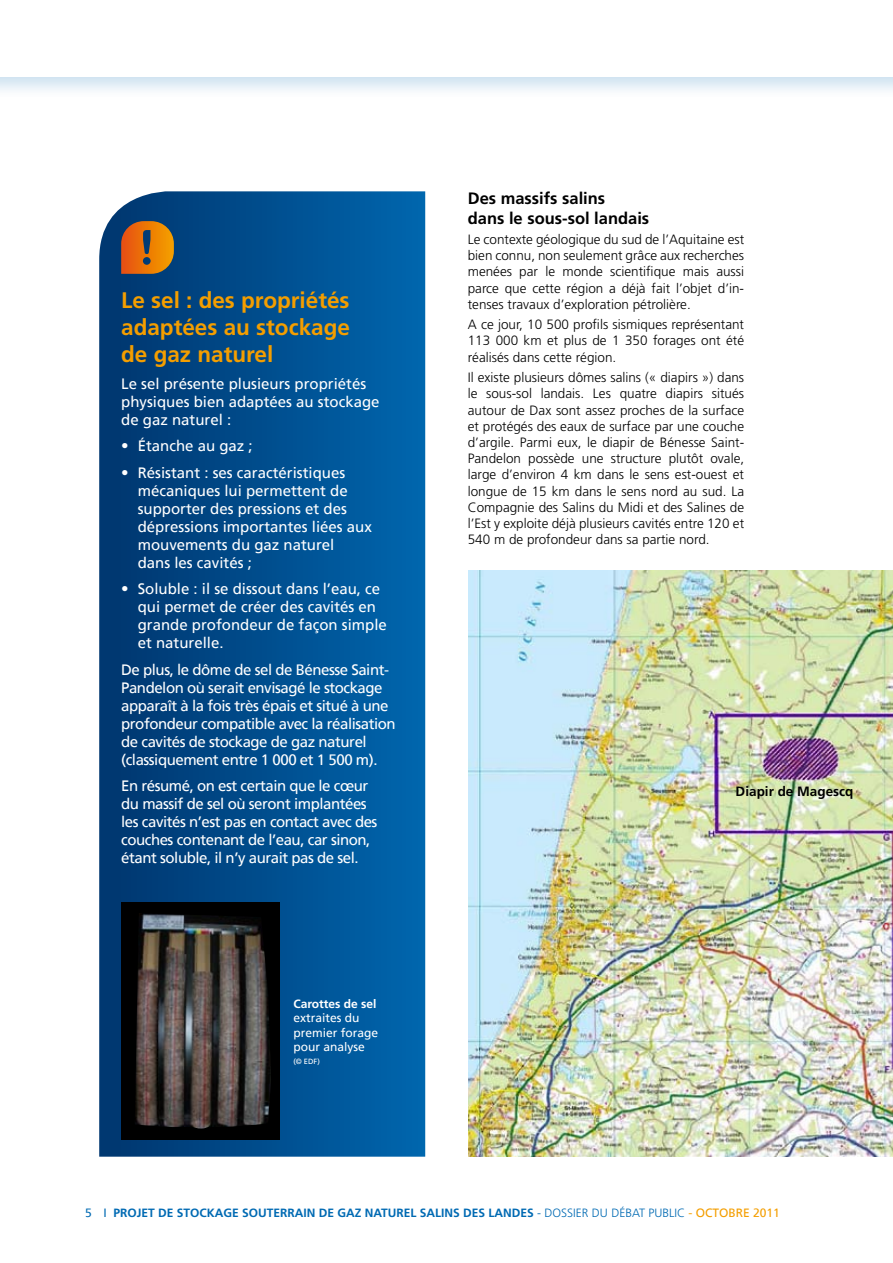
<style>
.page{position:relative;width:893px;height:1263px;background:#fff}
.page>*{position:absolute;margin:0;border:0;box-sizing:border-box;transform-origin:0 0}
.t1{font:700 22.5px/27px "Frutiger";color:#f49e00;text-align:justify}
.t2{font:700 16.5px/19.8px "Frutiger";color:#000}
.t3{font:15px/18px "Frutiger";letter-spacing:-.03em;color:#fff}
.t4{font:15px/18px "Frutiger";color:#fff}
.t5{font:300 13.5px/16.2px "Frutiger";color:#000;text-align:justify}
.t6{font:700 13.5px "Frutiger";color:#000}
.t7{font:700 12px "Frutiger";color:#006ab3}
.t8{font:12px/14.4px "Frutiger";color:#fff}
.t9{font:700 12px "Frutiger";color:#fff}
.t10{font:7.5px "Frutiger";color:#fff}
.s1{font-weight:400}
.s2{font-weight:300}
.s3{font-weight:400;color:#f49e00}
</style>
<div class="page">
<div style="left:0;top:0;width:893px;height:99px;background:#006ab3;opacity:.2"></div>
<div style="left:0;top:0;width:893px;height:77px;background:#fff"></div>
<svg style="left:99px;top:191px;width:326px;height:966px;background:#014f90"></svg>
<svg style="left:121px;top:221px;width:53px;height:53px;background:#bd6a1d"></svg>
<div style="left:121px;top:902px;width:159px;height:238px;background:#000"></div>
<img style="left:135px;top:913px;width:136px;height:215px">
<img style="left:469px;top:570px;width:424px;height:587px">
<h1 class="t1" style="left:121px;top:287px;width:230px">Le sel : des propriétés adaptées au stockage de gaz naturel</h1>
<p class="t4" style="left:121px;top:375px;width:260px">Le sel présente plusieurs propriétés physiques bien adaptées au stockage de gaz naturel :</p>
<p class="t4" style="left:121px;top:437px;width:133px">• Étanche au gaz ;</p>
<p class="t4" style="left:138px;top:464px;width:236px;text-indent:-16px">• Résistant : ses caractéristiques mécaniques lui permettent de supporter des pressions et des dépressions importantes liées aux mouvements du gaz naturel<br>dans les cavités ;</p>
<p class="t4" style="left:138px;top:580px;width:251px;text-indent:-16px">• Soluble : il se dissout dans l’eau, ce qui permet de créer des cavités en grande profondeur de façon simple et naturelle.</p>
<p class="t3" style="left:121px;top:661px;width:276px">De plus, le dôme de sel de Bénesse Saint-Pandelon où serait envisagé le stockage apparaît à la fois très épais et situé à une profondeur compatible avec la réalisation de cavités de stockage de gaz naturel (classiquement entre 1 000 et 1 500 m).</p>
<p class="t3" style="left:121px;top:777px;width:258px">En résumé, on est certain que le cœur du massif de sel où seront implantées les cavités n’est pas en contact avec des couches contenant de l’eau, car sinon, étant soluble, il n’y aurait pas de sel.</p>
<p class="t9" style="left:293px;top:996px;width:85px">Carottes de sel</p>
<p class="t8" style="left:293px;top:1011px;width:86px">extraites du premier forage pour analyse</p>
<p class="t10" style="left:293px;top:1057px;width:28px">(© EDF)</p>
<p class="t2" style="left:468px;top:188px;width:183px">Des massifs salins<br>dans le sous-sol landais</p>
<p class="t5" style="left:468px;top:231px;width:278px">Le contexte géologique du sud de l’Aquitaine est bien connu, non seulement grâce aux recherches menées par le monde scientifique mais aussi parce que cette région a déjà fait l’objet d’in&shy;tenses travaux d’exploration pétrolière.</p>
<p class="t5" style="left:468px;top:317px;width:278px">A ce jour, 10 500 profils sismiques représentant 113 000 km et plus de 1 350 forages ont été réalisés dans cette région.</p>
<p class="t5" style="left:468px;top:370px;width:278px">Il existe plusieurs dômes salins (« diapirs ») dans le sous-sol landais. Les quatre diapirs situés autour de Dax sont assez proches de la surface et protégés des eaux de surface par une couche d’argile. Parmi eux, le diapir de Bénesse Saint-Pandelon possède une structure plutôt ovale, large d’environ 4 km dans le sens est-ouest et longue de 15 km dans le sens nord au sud. La Compagnie des Salins du Midi et des Salines de l’Est y exploite déjà plusieurs cavités entre 120 et 540 m de profondeur dans sa partie nord.</p>
<p class="t6" style="left:736px;top:783px;width:119px">Diapir de Magescq</p>
<p class="t7" style="left:85px;top:1205px;width:696px"><span class="s1">5 I</span> Projet de stockage souterrain de gaz naturel Salins des Landes <span class="s2">- Dossier du débat public</span> <span class="s3">- OCTOBRE 2011</span></p>
</div>
